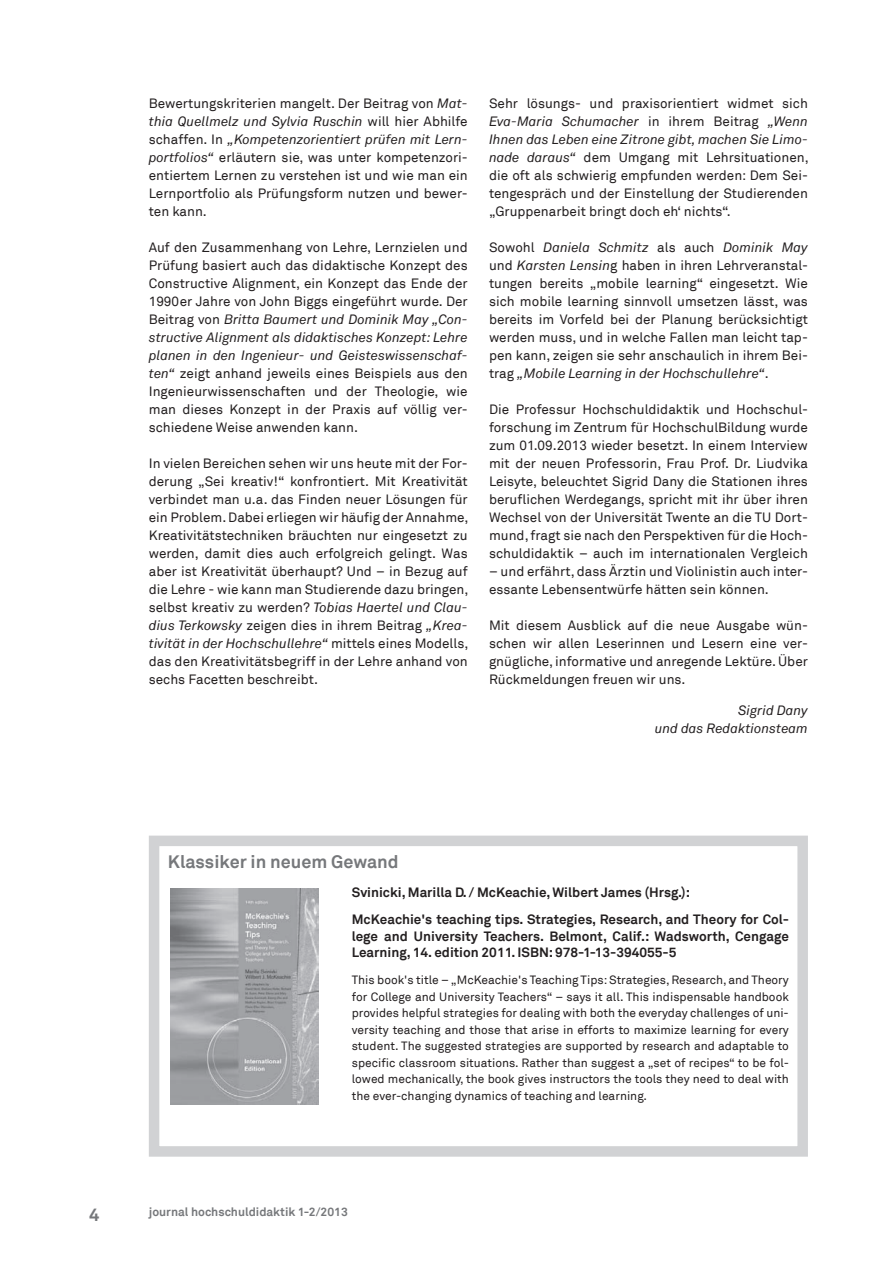
<style>
.page{position:relative;width:893px;height:1263px;background:#fff}
.page>*{position:absolute;margin:0;border:0;box-sizing:border-box;transform-origin:0 0}
.t1{font:700 18px "Akkurat";color:#76787b}
.t2{font:13.5px/18px "Akkurat";color:#231f20;text-align:justify}
.t3{font:700 13.5px/27.2px "Akkurat";color:#231f20}
.t4{font:italic 13.5px/18px "Akkurat";color:#231f20;text-align:right}
.t5{font:12px/16.5px "Akkurat";color:#231f20;text-align:justify}
.t6{font:700 12px "Akkurat";color:#76787b}
.s1{font-style:italic}
</style>
<div class="page">
<div style="left:149px;top:836px;width:659px;height:321px;border:10px solid #d1d2d4"></div>
<img style="left:170px;top:888px;width:149px;height:216px">
<p class="t2" style="left:149px;top:95px;width:320px">Bewertungskriterien mangelt. Der Beitrag von <span class="s1">Mat&shy;thia Quellmelz und Sylvia Ruschin</span> will hier Abhilfe schaffen. In <span class="s1">„Kompetenzorientiert prüfen mit Lern&shy;portfolios“</span> erläutern sie, was unter kompetenzori&shy;entiertem Lernen zu verstehen ist und wie man ein Lernportfolio als Prüfungsform nutzen und bewer&shy;ten kann.</p>
<p class="t2" style="left:149px;top:239px;width:320px">Auf den Zusammenhang von Lehre, Lernzielen und Prüfung basiert auch das didaktische Konzept des Constructive Alignment, ein Konzept das Ende der 1990er Jahre von John Biggs eingeführt wurde. Der Beitrag von <span class="s1">Britta Baumert und Dominik May „Con&shy;structive Alignment als didaktisches Konzept: Lehre planen in den Ingenieur- und Geisteswissenschaf&shy;ten“</span> zeigt anhand jeweils eines Beispiels aus den Ingenieurwissenschaften und der Theologie, wie man dieses Konzept in der Praxis auf völlig ver&shy;schiedene Weise anwenden kann.</p>
<p class="t2" style="left:149px;top:455px;width:321px">In vielen Bereichen sehen wir uns heute mit der For&shy;derung „Sei kreativ!“ konfrontiert. Mit Kreativität verbindet man u.a. das Finden neuer Lösungen für ein Problem. Dabei erliegen wir häufig der Annahme, Kreativitätstechniken bräuchten nur eingesetzt zu werden, damit dies auch erfolgreich gelingt. Was aber ist Kreativität überhaupt? Und – in Bezug auf die Lehre - wie kann man Studierende dazu bringen, selbst kreativ zu werden? <span class="s1">Tobias Haertel und Clau&shy;dius Terkowsky</span> zeigen dies in ihrem Beitrag <span class="s1">„Krea&shy;tivität in der Hochschullehre“</span> mittels eines Modells, das den Kreativitätsbegriff in der Lehre anhand von sechs Facetten beschreibt.</p>
<p class="t2" style="left:489px;top:95px;width:321px">Sehr lösungs- und praxisorientiert widmet sich <span class="s1">Eva-Maria Schumacher</span> in ihrem Beitrag <span class="s1">„Wenn Ihnen das Leben eine Zitrone gibt, machen Sie Limo&shy;nade daraus“</span> dem Umgang mit Lehrsituationen, die oft als schwierig empfunden werden: Dem Sei&shy;tengespräch und der Einstellung der Studierenden „Gruppenarbeit bringt doch eh‘ nichts“.</p>
<p class="t2" style="left:489px;top:238px;width:320px">Sowohl <span class="s1">Daniela Schmitz</span> als auch <span class="s1">Dominik May </span>und <span class="s1">Karsten Lensin</span>g haben in ihren Lehrveranstal&shy;tungen bereits „mobile learning“ eingesetzt. Wie sich mobile learning sinnvoll umsetzen lässt, was bereits im Vorfeld bei der Planung berücksichtigt werden muss, und in welche Fallen man leicht tap&shy;pen kann, zeigen sie sehr anschaulich in ihrem Bei&shy;trag <span class="s1">„Mobile Learning in der Hochschullehre“</span>.</p>
<p class="t2" style="left:489px;top:400px;width:320px">Die Professur Hochschuldidaktik und Hochschul&shy;forschung im Zentrum für HochschulBildung wurde zum 01.09.2013 wieder besetzt. In einem Interview mit der neuen Professorin, Frau Prof. Dr. Liudvika Leisyte, beleuchtet Sigrid Dany die Stationen ihres beruflichen Werdegangs, spricht mit ihr über ihren Wechsel von der Universität Twente an die TU Dort&shy;mund, fragt sie nach den Perspektiven für die Hoch&shy;schuldidaktik – auch im internationalen Vergleich</p>
<p class="t2" style="left:489px;top:562px;width:320px">– und erfährt, dass Ärztin und Violinistin auch inter&shy;essante Lebensentwürfe hätten sein können.</p>
<p class="t2" style="left:489px;top:616px;width:320px">Mit diesem Ausblick auf die neue Ausgabe wün&shy;schen wir allen Leserinnen und Lesern eine ver&shy;gnügliche, informative und anregende Lektüre. Über Rückmeldungen freuen wir uns.</p>
<p class="t4" style="left:655px;top:701px;width:155px">Sigrid Dany<br>und das Redaktionsteam</p>
<h1 class="t1" style="left:168px;top:850px;width:232px">Klassiker in neuem Gewand</h1>
<p class="t3" style="left:352px;top:879px;width:439px">Svinicki, Marilla D. / McKeachie, Wilbert James (Hrsg.):<br>McKeachie's teaching tips. Strategies, Research, and Theory for Col-</p>
<p class="t3" style="left:352px;top:928px;width:439px;line-height:16.5px">lege and University Teachers. Belmont, Calif.: Wadsworth, Cengage<br>Learning, 14. edition 2011. ISBN: 978-1-13-394055-5</p>
<p class="t5" style="left:352px;top:972px;width:439px">This book's title – „McKeachie's Teaching Tips: Strategies, Research, and Theory for College and University Teachers“ – says it all. This indispensable handbook provides helpful strategies for dealing with both the everyday challenges of uni&shy;versity teaching and those that arise in efforts to maximize learning for every student. The suggested strategies are supported by research and adaptable to specific classroom situations. Rather than suggest a „set of recipes“ to be fol&shy;lowed mechanically, the book gives instructors the tools they need to deal with the ever-changing dynamics of teaching and learning.</p>
<h1 class="t1" style="left:89px;top:1203px;width:12px">4</h1>
<p class="t6" style="left:149px;top:1204px;width:201px">journal hochschuldidaktik 1-2/2013</p>
</div>
